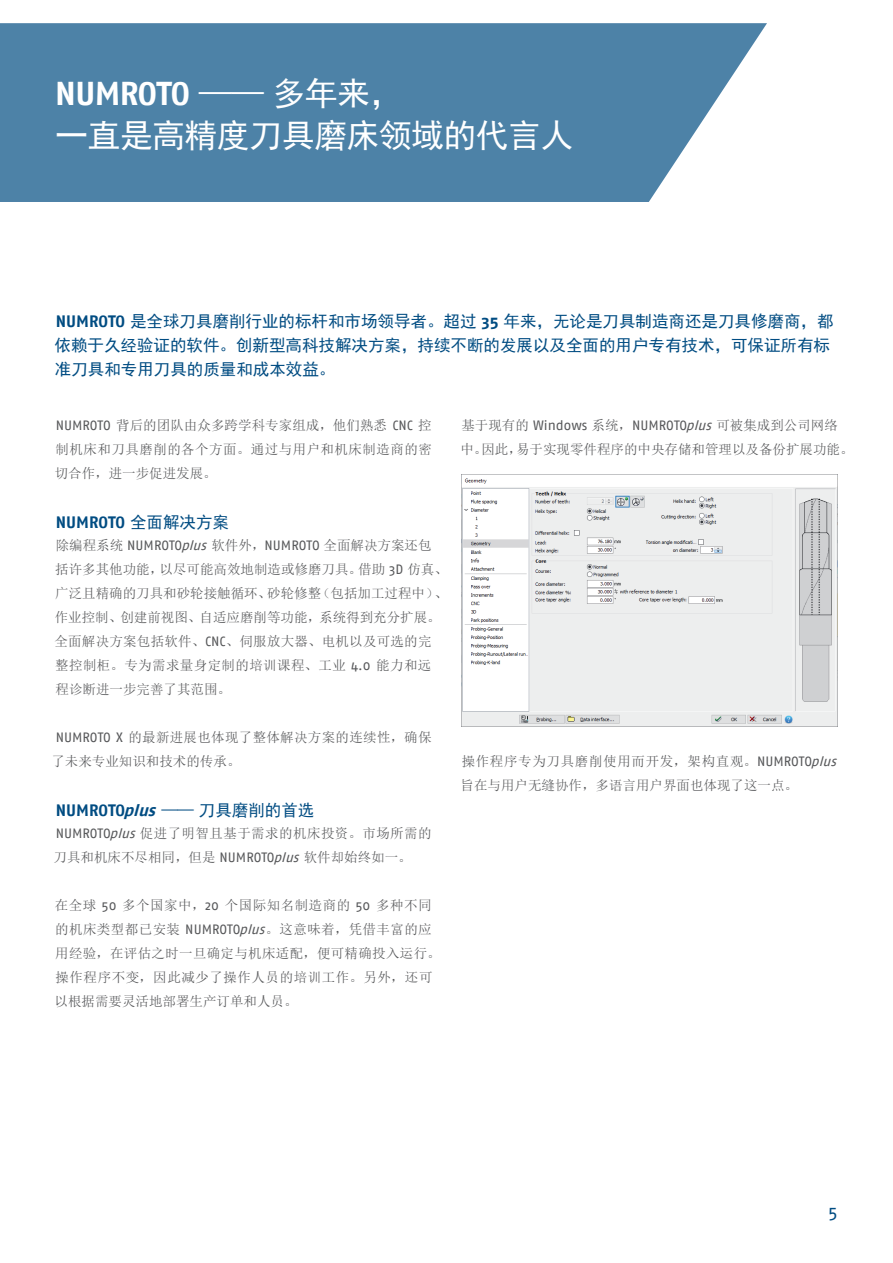
<style>
.page{position:relative;width:893px;height:1263px;background:#fff}
.page>*{position:absolute;margin:0;border:0;box-sizing:border-box;transform-origin:0 0}
.t1{font:33px "Sim Hei";letter-spacing:-.02em;color:#fff}
.t2{font:700 33px "Fago No";letter-spacing:-.02em;color:#fff}
.t3{font:18px "Fago No";color:#004c82}
.t4{font:16.5px/24px "Sim Hei";color:#004c82}
.t5{font:700 16.5px "Fago No";color:#004c82}
.t6{font:13.5px/24px "Sim Sun";letter-spacing:.005em;color:#57585a}
.t7{font:13.5px/24px "Sim Sun";letter-spacing:.03em;color:#57585a}
.t8{font:13.5px/24px "Sim Sun";letter-spacing:.025em;color:#57585a}
.s1{font-family:"Sim Hei";font-weight:400}
.s2{font-family:"Fago No";font-weight:700}
.s3{font-family:"Fago No"}
.s4{font-family:"Fago No";font-style:italic}
.s5{font-family:"Fago No";font-weight:700;font-style:italic}
</style>
<div class="page">
<svg style="left:1px;top:23px;width:766px;height:179px;fill:#4d82a7"></svg>
<hr style="left:0;top:23px;width:1px;height:179px;background:#004c82">
<img style="left:461px;top:475px;width:377px;height:252px">
<h1 class="t2" style="left:55px;top:74px;width:349px">NUMROTO <span class="s1">—— 多年来，</span></h1>
<h1 class="t1" style="left:55px;top:119px;width:520px">一直是高精度刀具磨床领域的代言人</h1>
<p class="t4" style="left:55px;top:309px;width:781px"><span class="s2">NUMROTO</span> 是全球刀具磨削行业的标杆和市场领导者。超过 <span class="s2">35</span> 年来，无论是刀具制造商还是刀具修磨商，都依赖于久经验证的软件。创新型高科技解决方案，持续不断的发展以及全面的用户专有技术，可保证所有标准刀具和专用刀具的质量和成本效益。</p>
<p class="t6" style="left:55px;top:413px;width:379px;text-align:justify"><span class="s3">NUMROTO</span> 背后的团队由众多跨学科专家组成，他们熟悉 <span class="s3">CNC</span> 控制机床和刀具磨削的各个方面。通过与用户和机床制造商的密切合作，进一步促进发展。</p>
<p class="t5" style="left:56px;top:513px;width:175px">NUMROTO <span class="s1">全面解决方案</span></p>
<p class="t6" style="left:54px;top:533px;width:395px">除编程系统 <span class="s3">NUMROTO</span><span class="s4">plus</span>软件外，<span class="s3">NUMROTO</span> 全面解决方案还包<br>括许多其他功能，以尽可能高效地制造或修磨刀具。借助 <span class="s3">3D</span> 仿真、广泛且精确的刀具和砂轮接触循环、砂轮修整（包括加工过程中）、作业控制、创建前视图、自适应磨削等功能，系统得到充分扩展。全面解决方案包括软件、<span class="s3">CNC</span>、伺服放大器、电机以及可选的完整控制柜。专为需求量身定制的培训课程、工业 <span class="s3">4.0</span> 能力和远<br>程诊断进一步完善了其范围。</p>
<p class="t8" style="left:51px;top:725px;width:382px;text-indent:4px"><span class="s3">NUMROTO X</span> 的最新进展也体现了整体解决方案的连续性，确保了未来专业知识和技术的传承。</p>
<p class="t4" style="left:56px;top:798px;width:260px"><span class="s2">NUMROTO</span><span class="s5">plus</span> —— 刀具磨削的首选</p>
<p class="t7" style="left:54px;top:821px;width:380px"><span class="s3">NUMROTO</span><span class="s4">plus</span>促进了明智且基于需求的机床投资。市场所需的刀具和机床不尽相同，但是 <span class="s3">NUMROTO</span><span class="s4">plus</span>软件却始终如一。</p>
<p class="t7" style="left:55px;top:893px;width:388px">在全球 <span class="s3">50</span> 多个国家中，<span class="s3">20</span> 个国际知名制造商的 <span class="s3">50</span> 多种不同的机床类型都已安装 <span class="s3">NUMROTO</span><span class="s4">plus</span>。这意味着，凭借丰富的应用经验，在评估之时一旦确定与机床适配，便可精确投入运行。操作程序不变，因此减少了操作人员的培训工作。另外，还可以根据需要灵活地部署生产订单和人员。</p>
<p class="t6" style="left:460px;top:413px;width:395px">基于现有的 <span class="s3">Windows</span> 系统，<span class="s3">NUMROTO</span><span class="s4">plus</span>可被集成到公司网络中。因此，易于实现零件程序的中央存储和管理以及备份扩展功能。</p>
<p class="t6" style="left:461px;top:749px;width:381px">操作程序专为刀具磨削使用而开发，架构直观。<span class="s3">NUMROTO</span><span class="s4">plus</span>旨在与用户无缝协作，多语言用户界面也体现了这一点。</p>
<h2 class="t3" style="left:828px;top:1202px;width:11px">5</h2>
</div>
